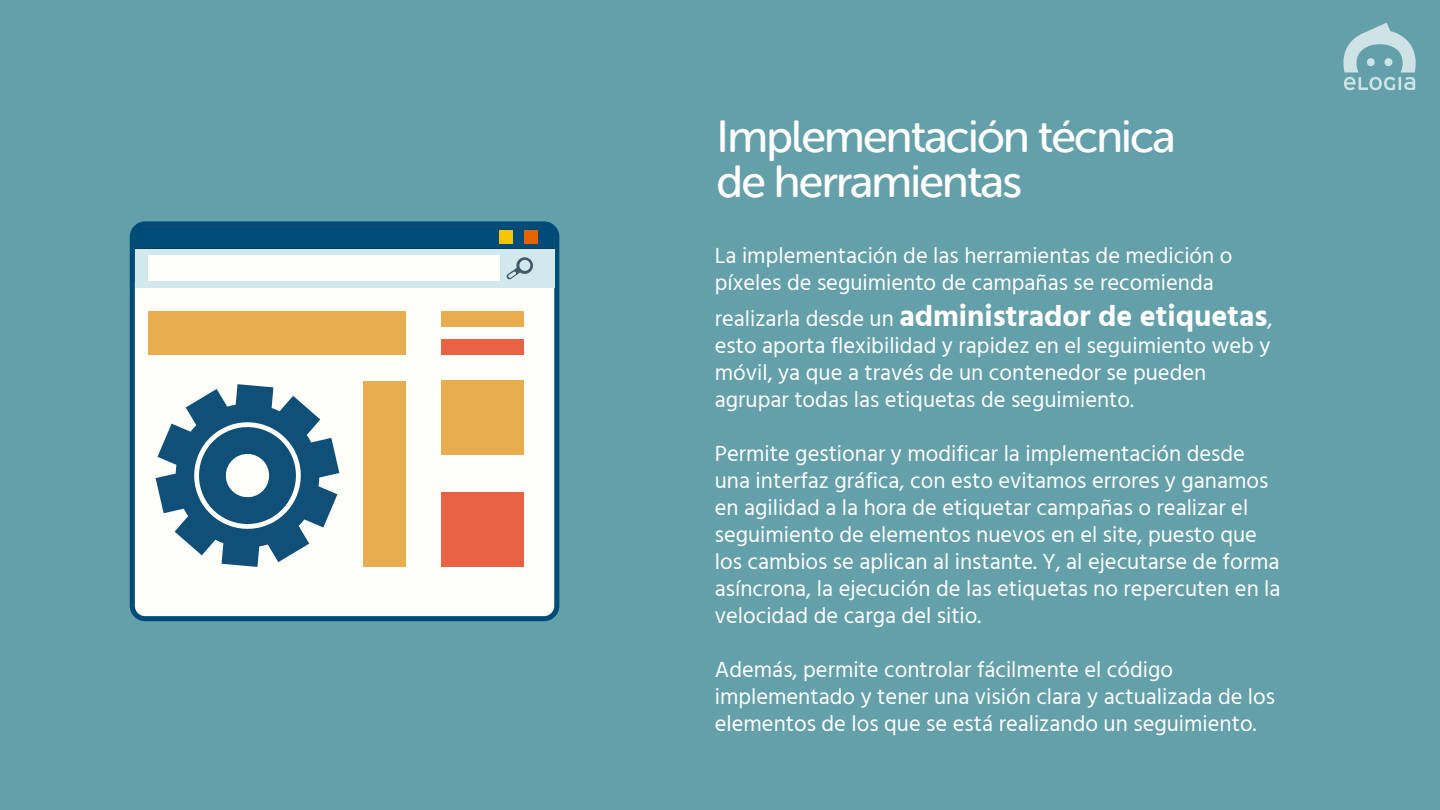
<style>
.page{position:relative;width:1440px;height:810px;background:#63a0aa}
.page>*{position:absolute;margin:0;border:0;box-sizing:border-box;transform-origin:0 0}
.t1{font:45px/45px "Museo Sans W01 Rounded 500";letter-spacing:-.04em;color:#fff}
.t2{font:700 30px "Hind";color:#fff}
.t3{font:22.5px/27px "Hind";color:#fff}
.s1{font-weight:400;font-size:22.5px}
</style>
<div class="page">
<svg style="left:1343px;top:23px;width:73px;height:67px"></svg>
<svg style="left:130px;top:221px;width:429px;height:400px;background:#09517a"></svg>
<div style="left:135px;top:288px;width:419px;height:328px;background:#fffffa"></div>
<div style="left:135px;top:249px;width:419px;height:39px;background:#d1e8ed"></div>
<div style="left:135px;top:227px;width:419px;height:22px;background:#004b77"></div>
<div style="left:148px;top:255px;width:351px;height:26px;background:#fffffa"></div>
<svg style="left:507px;top:257px;width:26px;height:22px"></svg>
<div style="left:524px;top:230px;width:14px;height:14px;background:#e76402"></div>
<div style="left:500px;top:230px;width:13px;height:14px;background:#f7c500"></div>
<div style="left:148px;top:311px;width:258px;height:43px;background:#e8ad4f"></div>
<div style="left:442px;top:311px;width:82px;height:15px;background:#e8ad4f"></div>
<div style="left:442px;top:339px;width:82px;height:15px;background:#ea6244"></div>
<div style="left:363px;top:381px;width:43px;height:186px;background:#e8ad4f"></div>
<div style="left:442px;top:381px;width:82px;height:74px;background:#e8ad4f"></div>
<div style="left:442px;top:492px;width:82px;height:75px;background:#ea6244"></div>
<svg style="left:156px;top:384px;width:183px;height:183px;background:#7095ac"></svg>
<h1 class="t1" style="left:717px;top:114px;width:460px">Implementación técnica de herramientas</h1>
<p class="t3" style="left:715px;top:243px;width:519px">La implementación de las herramientas de medición o píxeles de seguimiento de campañas se recomienda</p>
<h2 class="t2" style="left:715px;top:298px;width:559px"><span class="s1">realizarla desde un</span> administrador de etiquetas<span class="s1">,</span></h2>
<p class="t3" style="left:715px;top:333px;width:557px">esto aporta flexibilidad y rapidez en el seguimiento web y móvil, ya que a través de un contenedor se pueden agrupar todas las etiquetas de seguimiento.</p>
<p class="t3" style="left:715px;top:441px;width:567px">Permite gestionar y modificar la implementación desde una interfaz gráfica, con esto evitamos errores y ganamos en agilidad a la hora de etiquetar campañas o realizar el seguimiento de elementos nuevos en el site, puesto que los cambios se aplican al instante. Y, al ejecutarse de forma asíncrona, la ejecución de las etiquetas no repercuten en la velocidad de carga del sitio.</p>
<p class="t3" style="left:715px;top:657px;width:562px">Además, permite controlar fácilmente el código implementado y tener una visión clara y actualizada de los elementos de los que se está realizando un seguimiento.</p>
</div>
